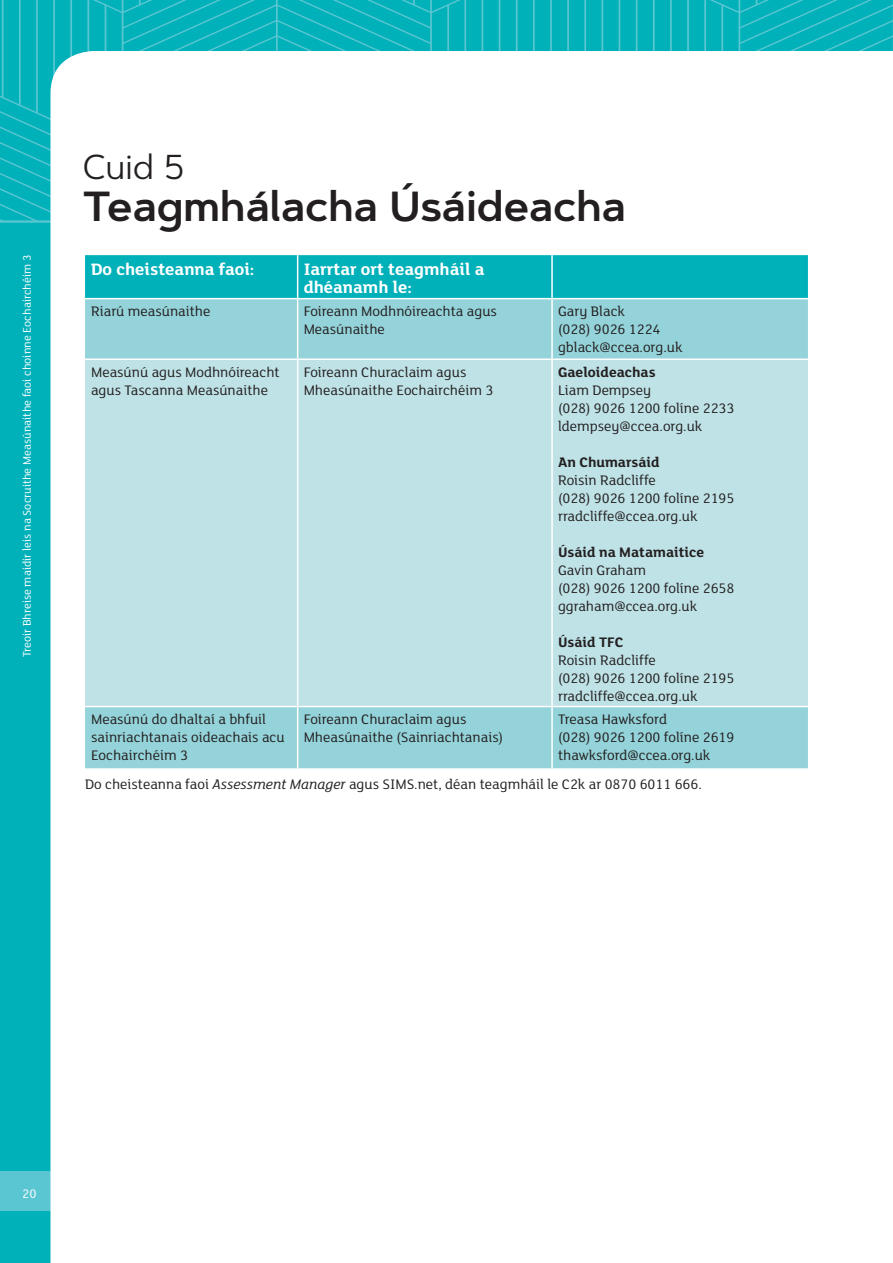
<style>
.page{position:relative;width:893px;height:1263px;background:#00b1ba}
.page>*{position:absolute;margin:0;border:0;box-sizing:border-box;transform-origin:0 0}
.t1{font:600 42px "Artegra Sans";color:#231f20}
.t2{font:34.5px "Artegra Sans";color:#231f20}
.Body_Copy{font:700 18px/18px "FS Lola";color:#fff}
.Body_Copy-2{font:15px/18px "FS Lola";color:#231f20}
.Body_Copy-3{font:700 15px "FS Lola";color:#231f20}
.t3{font:13.5px "FS Lola";color:#fff}
.t4{font:12px "FS Lola";color:#fff}
.s1{font-style:italic}
</style>
<div class="page">
<div style="left:0;top:1171px;width:893px;height:40px;background:#5ac6d1"></div>
<svg style="left:0;top:0;width:893px;height:220px"></svg>
<hr style="left:0;top:220px;width:893px;height:3px;background:#5ac6d1">
<div style="left:50px;top:51px;width:843px;height:1212px;background:#fff"></div>
<svg style="left:85px;top:255px;width:723px;height:43px"></svg>
<div style="left:85px;top:299px;width:723px;height:469px;background:#94d3d9"></div>
<div style="left:85px;top:360px;width:723px;height:346px;background:#bee2e6"></div>
<hr style="left:297px;top:255px;width:1px;height:43px;background:#fff">
<hr style="left:551px;top:255px;width:2px;height:43px;background:#fff">
<hr style="left:85px;top:298px;width:213px;height:1px;background:#fff">
<hr style="left:298px;top:298px;width:254px;height:1px;background:#fff">
<hr style="left:297px;top:299px;width:1px;height:59px;background:#fff">
<hr style="left:552px;top:298px;width:256px;height:1px;background:#fff">
<hr style="left:551px;top:299px;width:2px;height:59px;background:#fff">
<hr style="left:85px;top:358px;width:213px;height:2px;background:#fff">
<hr style="left:298px;top:358px;width:254px;height:2px;background:#fff">
<hr style="left:297px;top:360px;width:1px;height:346px;background:#fff">
<hr style="left:552px;top:358px;width:256px;height:2px;background:#fff">
<hr style="left:551px;top:360px;width:2px;height:346px;background:#fff">
<hr style="left:85px;top:706px;width:213px;height:1px;background:#fff">
<hr style="left:298px;top:706px;width:254px;height:1px;background:#fff">
<hr style="left:297px;top:707px;width:1px;height:61px;background:#fff">
<hr style="left:552px;top:706px;width:256px;height:1px;background:#fff">
<hr style="left:551px;top:707px;width:2px;height:61px;background:#fff">
<p class="t2" style="left:83px;top:143px;width:103px">Cuid 5</p>
<p class="t1" style="left:83px;top:176px;width:545px">Teagmhálacha Úsáideacha</p>
<p class="t4" style="left:19px;top:657px;width:403px;rotate:-90deg">Treoir Bhreise maidir leis na Socruithe Measúnaithe faoi choinne Eochairchéim 3</p>
<p class="Body_Copy" style="left:91px;top:259px;width:165px">Do cheisteanna faoi:</p>
<p class="Body_Copy" style="left:304px;top:259px;width:182px">Iarrtar ort teagmháil a dhéanamh le:</p>
<p class="Body_Copy-2" style="left:91px;top:301px;width:121px">Riarú measúnaithe</p>
<p class="Body_Copy-2" style="left:304px;top:301px;width:195px">Foireann Modhnóireachta agus<br>Measúnaithe</p>
<p class="Body_Copy-2" style="left:558px;top:301px;width:68px">Gary Black</p>
<p class="Body_Copy-2" style="left:558px;top:319px;width:104px">(028) 9026 1224</p>
<p class="Body_Copy-2" style="left:558px;top:337px;width:126px">gblack@ccea.org.uk</p>
<p class="Body_Copy-2" style="left:91px;top:362px;width:190px">Measúnú agus Modhnóireacht agus Tascanna Measúnaithe</p>
<p class="Body_Copy-2" style="left:304px;top:362px;width:191px">Foireann Churaclaim agus<br>Mheasúnaithe Eochairchéim 3</p>
<p class="Body_Copy-3" style="left:558px;top:361px;width:99px">Gaeloideachas</p>
<p class="Body_Copy-2" style="left:558px;top:380px;width:95px">Liam Dempsey</p>
<p class="Body_Copy-2" style="left:558px;top:398px;width:178px">(028) 9026 1200 folíne 2233</p>
<p class="Body_Copy-2" style="left:558px;top:416px;width:146px">ldempsey@ccea.org.uk</p>
<p class="Body_Copy-3" style="left:558px;top:451px;width:103px">An Chumarsáid</p>
<p class="Body_Copy-2" style="left:558px;top:470px;width:99px">Roisin Radcliffe</p>
<p class="Body_Copy-2" style="left:558px;top:488px;width:178px">(028) 9026 1200 folíne 2195</p>
<p class="Body_Copy-2" style="left:558px;top:506px;width:141px">rradcliffe@ccea.org.uk</p>
<p class="Body_Copy-3" style="left:558px;top:541px;width:148px">Úsáid na Matamaitice</p>
<p class="Body_Copy-2" style="left:558px;top:560px;width:90px">Gavin Graham</p>
<p class="Body_Copy-2" style="left:558px;top:578px;width:178px">(028) 9026 1200 folíne 2658</p>
<p class="Body_Copy-2" style="left:558px;top:596px;width:141px">ggraham@ccea.org.uk</p>
<p class="Body_Copy-3" style="left:558px;top:631px;width:67px">Úsáid TFC</p>
<p class="Body_Copy-2" style="left:558px;top:650px;width:99px">Roisin Radcliffe</p>
<p class="Body_Copy-2" style="left:558px;top:668px;width:178px">(028) 9026 1200 folíne 2195</p>
<p class="Body_Copy-2" style="left:558px;top:686px;width:141px">rradcliffe@ccea.org.uk</p>
<p class="Body_Copy-2" style="left:91px;top:709px;width:195px">Measúnú do dhaltaí a bhfuil sainriachtanais oideachais acu</p>
<p class="Body_Copy-2" style="left:91px;top:745px;width:98px">Eochairchéim 3</p>
<p class="Body_Copy-2" style="left:304px;top:709px;width:201px">Foireann Churaclaim agus<br>Mheasúnaithe (Sainriachtanais)</p>
<p class="Body_Copy-2" style="left:558px;top:709px;width:110px">Treasa Hawksford</p>
<p class="Body_Copy-2" style="left:558px;top:727px;width:178px">(028) 9026 1200 folíne 2619</p>
<p class="Body_Copy-2" style="left:558px;top:745px;width:154px">thawksford@ccea.org.uk</p>
<p class="Body_Copy-2" style="left:85px;top:774px;width:618px">Do cheisteanna faoi <span class="s1">Assessment Manager</span> agus SIMS.net, déan teagmháil le C2k ar 0870 6011 666.</p>
<p class="t3" style="left:22px;top:1185px;width:16px">20</p>
</div>
